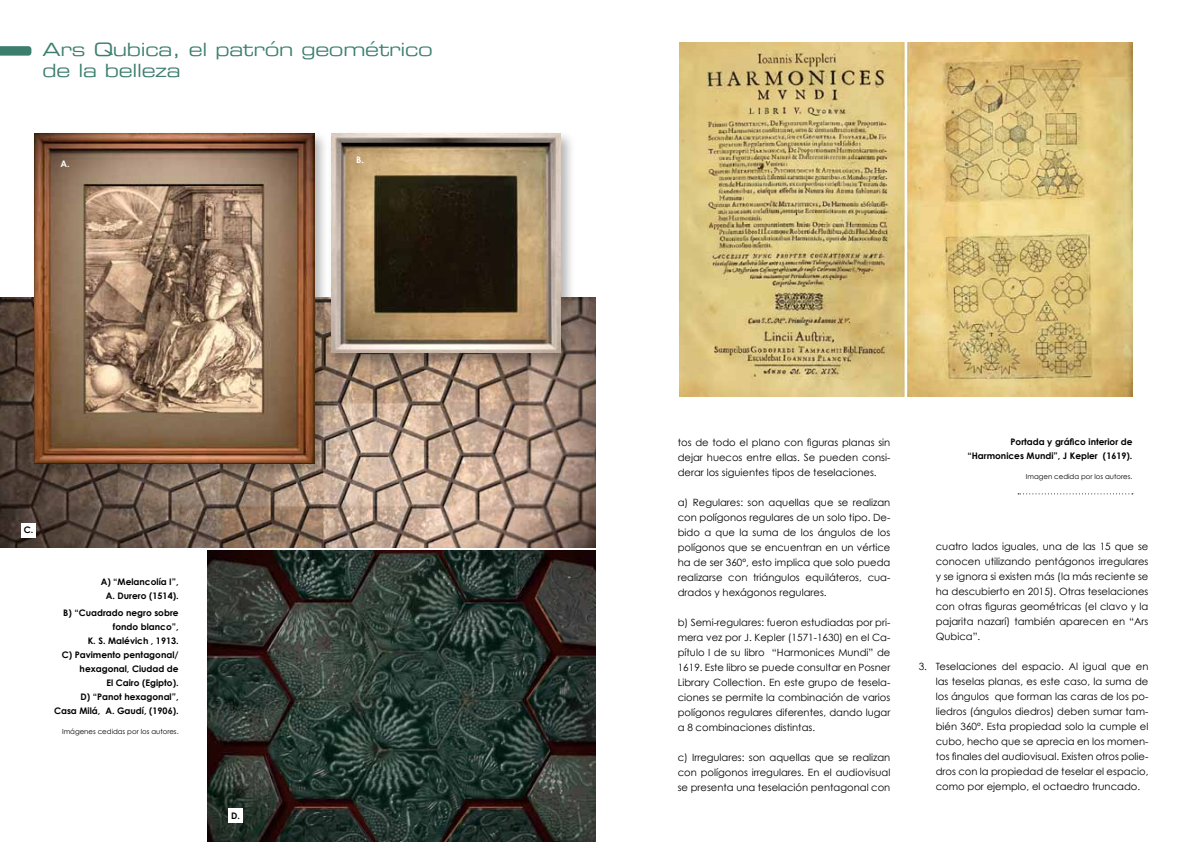
<style>
.page{position:relative;width:1191px;height:842px;background:#fff}
.page>*{position:absolute;margin:0;border:0;box-sizing:border-box;transform-origin:0 0}
.t1{font:18px/21px "Eurostile Extended Two";letter-spacing:-.015em;color:#3c7e6e}
.t2{font:10px/15px "Century Gothic";color:#000;text-align:justify}
.t3{font:700 9px/14px "Century Gothic";color:#000;text-align:right}
.t4{font:700 9px "Century Gothic";color:#fff}
.t5{font:7px "Century Gothic";color:#000}
</style>
<div class="page">
<img style="left:207px;top:550px;width:388px;height:292px">
<img style="left:0;top:298px;width:595px;height:250px">
<svg style="left:0;top:46px;width:31px;height:10px"></svg>
<div style="left:327px;top:129px;width:248px;height:239px;background:#000;opacity:.3"></div>
<img style="left:331px;top:133px;width:229px;height:220px">
<div style="left:31px;top:129px;width:298px;height:350px;background:#000;opacity:.3"></div>
<img style="left:35px;top:133px;width:279px;height:331px">
<div style="left:21px;top:523px;width:15px;height:14px;background:#fff"></div>
<div style="left:228px;top:809px;width:15px;height:14px;background:#fff"></div>
<img style="left:679px;top:43px;width:225px;height:353px">
<img style="left:907px;top:43px;width:225px;height:353px">
<svg style="left:1018px;top:493px;width:115px;height:1px"></svg>
<h1 class="t1" style="left:43px;top:39px;width:392px">Ars Qubica, el patrón geométrico de la belleza</h1>
<p class="t4" style="left:61px;top:158px;width:11px">A.</p>
<p class="t4" style="left:356px;top:154px;width:9px">B.</p>
<p class="t3" style="left:24px;top:523px;width:11px">C.</p>
<p class="t3" style="left:101px;top:575px;width:79px;text-align:center">A) “Melancolía I”,<br>A. Durero (1514).</p>
<p class="t3" style="left:54px;top:605px;width:126px">B) “Cuadrado negro sobre fondo blanco”,<br>K. S. Malévich , 1913.<br>C) Pavimento pentagonal/ hexagonal, Ciudad de<br>El Cairo (Egipto).<br>D) “Panot hexagonal”,<br>Casa Milá, A. Gaudí, (1906).</p>
<p class="t5" style="left:62px;top:727px;width:118px">Imágenes cedidas por los autores.</p>
<p class="t3" style="left:231px;top:809px;width:10px">D.</p>
<p class="t2" style="left:677px;top:435px;width:214px">tos de todo el plano con figuras planas sin dejar huecos entre ellas. Se pueden consi&shy;derar los siguientes tipos de teselaciones.</p>
<p class="t2" style="left:677px;top:495px;width:214px">a) Regulares: son aquellas que se realizan con polígonos regulares de un solo tipo. De&shy;bido a que la suma de los ángulos de los polígonos que se encuentran en un vértice ha de ser 360º, esto implica que solo pueda realizarse con triángulos equiláteros, cua&shy;drados y hexágonos regulares.</p>
<p class="t2" style="left:677px;top:615px;width:214px">b) Semi-regulares: fueron estudiadas por pri&shy;mera vez por J. Kepler (1571-1630) en el Ca&shy;pítulo I de su libro “Harmonices Mundi” de 1619. Este libro se puede consultar en Posner Library Collection. En este grupo de tesela&shy;ciones se permite la combinación de varios polígonos regulares diferentes, dando lugar a 8 combinaciones distintas.</p>
<p class="t2" style="left:677px;top:749px;width:214px">c) Irregulares: son aquellas que se realizan con polígonos irregulares. En el audiovisual se presenta una teselación pentagonal con</p>
<p class="t3" style="left:967px;top:435px;width:166px">Portada y gráfico interior de “Harmonices Mundi”, J Kepler (1619).</p>
<p class="t5" style="left:1026px;top:472px;width:108px">Imagen cedida por los autores.</p>
<p class="t2" style="left:935px;top:539px;width:214px">cuatro lados iguales, una de las 15 que se conocen utilizando pentágonos irregulares y se ignora si existen más (la más reciente se ha descubierto en 2015). Otras teselaciones con otras figuras geométricas (el clavo y la pajarita nazarí) también aparecen en “Ars Qubica”.</p>
<p class="t2" style="left:935px;top:659px;width:214px;text-indent:-17px">3. Teselaciones del espacio. Al igual que en las teselas planas, es este caso, la suma de los ángulos que forman las caras de los po&shy;liedros (ángulos diedros) deben sumar tam&shy;bién 360º. Esta propiedad solo la cumple el cubo, hecho que se aprecia en los momen&shy;tos finales del audiovisual. Existen otros polie&shy;dros con la propiedad de teselar el espacio, como por ejemplo, el octaedro truncado.</p>
</div>
